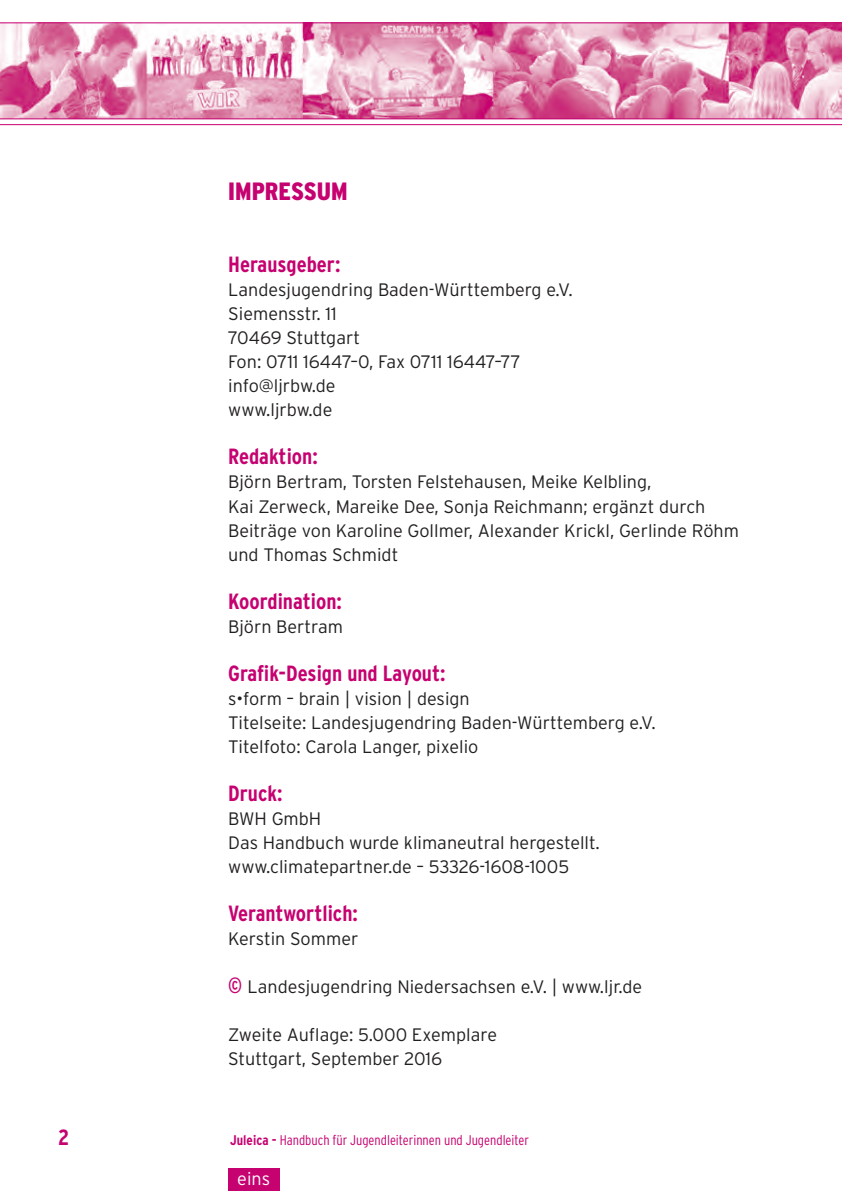
<style>
.page{position:relative;width:842px;height:1191px;background:#fff}
.page>*{position:absolute;margin:0;border:0;box-sizing:border-box;transform-origin:0 0}
.t1{font:900 condensed 25px "Interstate Plus";color:#c60170}
.t2{font:700 condensed 22px "Interstate Plus";color:#c60170}
.t3{font:300 18px/24px "Interstate Plus";color:#231f20}
.t4{font:300 18px "Interstate Plus";color:#fff}
.t5{font:300 condensed 14px "Interstate Plus";color:#c60170}
.s1{font-weight:700;font-stretch:condensed;font-size:22px;color:#c60170}
.s2{font-weight:700}
</style>
<div class="page">
<svg style="left:0;top:22px;width:842px;height:97px;background:#e299b9"></svg>
<hr style="left:0;top:124px;width:842px;height:1px;background:#c60170">
<div style="left:228px;top:1168px;width:51px;height:23px;background:#c60170"></div>
<h1 class="t1" style="left:228px;top:178px;width:121px">IMPRESSUM</h1>
<p class="t2" style="left:228px;top:252px;width:114px">Herausgeber:</p>
<p class="t3" style="left:228px;top:278px;width:346px">Landesjugendring Baden-Württemberg e.V.<br>Siemensstr. 11<br>70469 Stuttgart<br>Fon: 0711 16447–0, Fax 0711 16447–77 info@ljrbw.de<br>www.ljrbw.de</p>
<p class="t2" style="left:228px;top:444px;width:91px">Redaktion:</p>
<p class="t3" style="left:228px;top:470px;width:512px">Björn Bertram, Torsten Felstehausen, Meike Kelbling,<br>Kai Zerweck, Mareike Dee, Sonja Reichmann; ergänzt durch Beiträge von Karoline Gollmer, Alexander Krickl, Gerlinde Röhm und Thomas Schmidt</p>
<p class="t2" style="left:228px;top:588px;width:115px">Koordination:</p>
<p class="t3" style="left:228px;top:614px;width:116px">Björn Bertram</p>
<p class="t2" style="left:228px;top:660px;width:219px">Grafik-Design und Layout:</p>
<p class="t3" style="left:228px;top:686px;width:429px">s•form – brain | vision | design<br>Titelseite: Landesjugendring Baden-Württemberg e.V.<br>Titelfoto: Carola Langer, pixelio</p>
<p class="t2" style="left:228px;top:780px;width:56px">Druck:</p>
<p class="t3" style="left:228px;top:806px;width:373px">BWH GmbH<br>Das Handbuch wurde klimaneutral hergestellt. www.climatepartner.de – 53326-1608-1005</p>
<p class="t2" style="left:228px;top:900px;width:131px">Verantwortlich:</p>
<p class="t3" style="left:228px;top:926px;width:132px">Kerstin Sommer</p>
<p class="t3" style="left:228px;top:974px;width:416px"><span class="s1">©</span> Landesjugendring Niedersachsen e.V. | www.ljr.de</p>
<p class="t3" style="left:228px;top:1022px;width:270px">Zweite Auflage: 5.000 Exemplare<br>Stuttgart, September 2016</p>
<p class="t2" style="left:58px;top:1125px;width:13px">2</p>
<p class="t5" style="left:230px;top:1132px;width:300px"><span class="s2">Juleica -</span> Handbuch für Jugendleiterinnen und Jugendleiter</p>
<p class="t4" style="left:237px;top:1168px;width:34px">eins</p>
</div>
